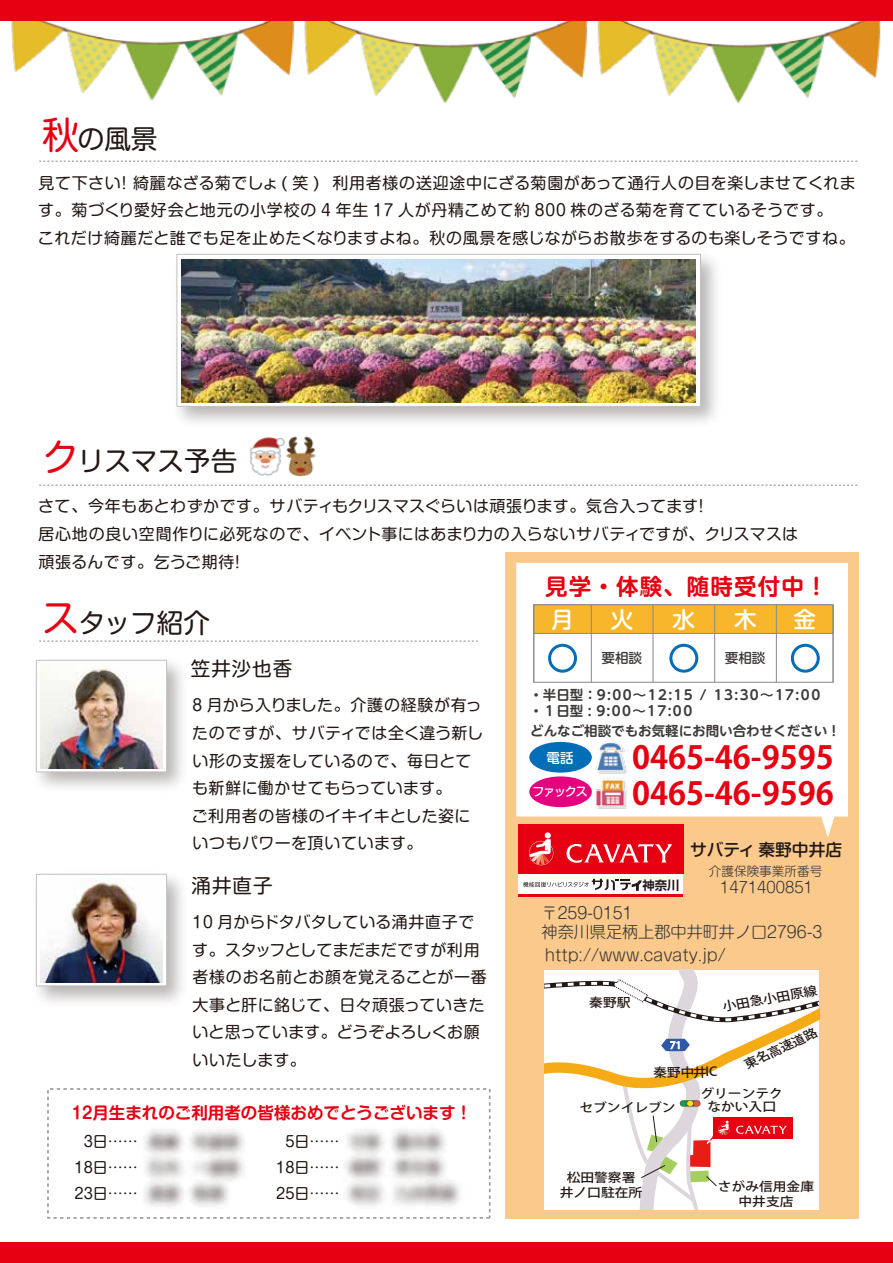
<style>
.page{position:relative;width:893px;height:1263px;background:#fff}
.page>*{position:absolute;margin:0;border:0;box-sizing:border-box;transform-origin:0 0}
.t1{font:700 31.5px "Koz Go Pro";color:#e60012}
.t2{font:26.55px "Shin M Go Pr 6";color:#221815}
.t3{font:700 22.5px "UD Shin M Go Pr 6 De";letter-spacing:.05em;color:#e60012}
.t4{font:500 22.5px "Shin M Go Pr 6";color:#fff}
.t5{font:19.5px "Shin M Go Pr 6";letter-spacing:.05em;color:#221815}
.t6{font:500 16.8px "Shin M Go Pro";color:#221815}
.t7{font:700 16.5px "Shin M Go Pr 6 De";color:#e60012}
.t8{font:300 16.05px/19.4px "Shin M Go Pro";color:#323333}
.t9{font:15.9px/27.6px "Shin M Go Pr 6";letter-spacing:.03em;color:#221815}
.t10{font:300 15.15px "Shin M Go Pro";color:#323333}
.t11{font:15px "Shin M Go Pr 6";color:#221815}
.t12{font:700 13.5px/16.2px "UD Shin M Go Pr 6 De";letter-spacing:.1em;color:#3e3a39}
.t13{font:700 13.5px "UD Shin M Go Pr 6 De";color:#3e3a39}
.t14{font:500 13.5px "UD Shin M Go Pr 6";color:#3e3a39}
.t15{font:500 13.5px "Shin M Go Pr 6";color:#fff}
.t16{font:300 12.6px "Shin M Go Pro";color:#323333}
.t17{font:500 12.3px/14.9px "Koz Go Pro";color:#221815;text-align:center;scale:1.11 1}
.t18{font:500 12.3px "Koz Go Pro";color:#221815;scale:1.1 1}
.t19{font:500 12.3px "Koz Go Pro";color:#221815;scale:1.07 1}
.t20{font:700 12.3px "UD Shin Go Pro De";color:#221815}
.t21{font:500 12px "Shin M Go Pr 6";letter-spacing:-.1em;color:#fff}
.s1{font-size:37.2px;color:#e60012}
</style>
<div class="page">
<img style="left:0;top:20px;width:271px;height:141px">
<img style="left:626px;top:20px;width:267px;height:141px">
<img style="left:271px;top:20px;width:355px;height:141px">
<div style="left:0;top:1242px;width:893px;height:21px;background:#e60012"></div>
<div style="left:0;top:0;width:893px;height:20px;background:#e60012"></div>
<img style="left:94px;top:1206px;width:183px;height:13px">
<img style="left:296px;top:1131px;width:213px;height:88px">
<img style="left:96px;top:1088px;width:196px;height:118px">
<img style="left:296px;top:1088px;width:198px;height:118px">
<svg style="left:39px;top:161px;width:819px;height:1px"></svg>
<svg style="left:39px;top:485px;width:819px;height:1px"></svg>
<svg style="left:39px;top:641px;width:439px;height:1px"></svg>
<div style="left:506px;top:552px;width:353px;height:666px;background:#fac98b;border-radius:18px"></div>
<svg style="left:545px;top:970px;width:275px;height:239px;background:#f6ece5"></svg>
<svg style="left:516px;top:563px;width:332px;height:275px;background:#fcf9f6"></svg>
<img style="left:587px;top:734px;width:46px;height:45px">
<div style="left:529px;top:742px;width:63px;height:31px;background:#036eb8;border-radius:50%"></div>
<img style="left:589px;top:772px;width:44px;height:44px">
<div style="left:529px;top:776px;width:63px;height:31px;background:#e4007f;border-radius:50%"></div>
<div style="left:534px;top:605px;width:299px;height:28px;background:#f8b62d"></div>
<hr style="left:776px;top:605px;width:1px;height:77px;background:#898989">
<hr style="left:833px;top:605px;width:1px;height:77px;background:#898989">
<div style="left:534px;top:605px;width:299px;height:29px;border:1px solid #898989"></div>
<hr style="left:591px;top:605px;width:1px;height:77px;background:#898989">
<hr style="left:533px;top:605px;width:1px;height:77px;background:#898989">
<hr style="left:653px;top:605px;width:1px;height:77px;background:#898989">
<hr style="left:714px;top:605px;width:1px;height:77px;background:#898989">
<div style="left:791px;top:644px;width:29px;height:29px;border:3px solid #036eb8;border-radius:50%"></div>
<div style="left:669px;top:644px;width:29px;height:29px;border:3px solid #036eb8;border-radius:50%"></div>
<div style="left:548px;top:644px;width:29px;height:29px;border:3px solid #036eb8;border-radius:50%"></div>
<div style="left:518px;top:874px;width:165px;height:22px;background:#fff"></div>
<div style="left:518px;top:824px;width:165px;height:50px;background:#e60012"></div>
<hr style="left:518px;top:894px;width:165px;height:2px;background:#e60012">
<svg style="left:523px;top:879px;width:118px;height:11px"></svg>
<svg style="left:566px;top:844px;width:106px;height:19px"></svg>
<svg style="left:529px;top:832px;width:24px;height:33px"></svg>
<svg style="left:177px;top:254px;width:524px;height:152px"></svg>
<img style="left:181px;top:259px;width:515px;height:143px">
<div style="left:36px;top:660px;width:131px;height:112px;background:#fff;border:1px solid #c2c1c1"></div>
<img style="left:40px;top:664px;width:123px;height:104px">
<div style="left:36px;top:874px;width:131px;height:112px;background:#fff;border:1px solid #c2c1c1"></div>
<img style="left:40px;top:878px;width:123px;height:104px">
<img style="left:249px;top:437px;width:31px;height:39px">
<img style="left:280px;top:436px;width:36px;height:40px">
<h2 class="t2" style="left:42px;top:118px;width:117px"><span class="s1">秋</span>の風景</h2>
<p class="t9" style="left:38px;top:168px;width:819px">見て下さい！ 綺麗なざる菊でしょ ( 笑 ) 利用者様の送迎途中にざる菊園があって通行人の目を楽しませてくれます。菊づくり愛好会と地元の小学校の 4 年生 17 人が丹精こめて約 800 株のざる菊を育てているそうです。<br>これだけ綺麗だと誰でも足を止めたくなりますよね。秋の風景を感じながらお散歩をするのも楽しそうですね。</p>
<h2 class="t2" style="left:42px;top:440px;width:197px"><span class="s1">ク</span>リスマス予告</h2>
<p class="t9" style="left:38px;top:492px;width:762px">さて、今年もあとわずかです。サバティもクリスマスぐらいは頑張ります。気合入ってます！<br>居心地の良い空間作りに必死なので、イベント事にはあまり力の入らないサバティですが、クリスマスは頑張るんです。乞うご期待！</p>
<h2 class="t2" style="left:42px;top:601px;width:169px"><span class="s1">ス</span>タッフ紹介</h2>
<p class="t5" style="left:191px;top:653px;width:103px">笠井沙也香</p>
<p class="t9" style="left:192px;top:691px;width:293px">8 月から入りました。介護の経験が有ったのですが、サバティでは全く違う新しい形の支援をしているので、毎日とても新鮮に働かせてもらっています。<br>ご利用者の皆様のイキイキとした姿にいつもパワーを頂いています。</p>
<p class="t5" style="left:192px;top:870px;width:82px">涌井直子</p>
<p class="t9" style="left:189px;top:907px;width:299px">１0 月からドタバタしている涌井直子です。スタッフとしてまだまだですが利用者様のお名前とお顔を覚えることが一番大事と肝に銘じて、日々頑張っていきたいと思っています。どうぞよろしくお願いいたします。</p>
<p class="t7" style="left:72px;top:1099px;width:402px">12月生まれのご利用者の皆様おめでとうございます！</p>
<p class="t11" style="left:75px;top:1155px;width:65px">18日……</p>
<p class="t11" style="left:276px;top:1155px;width:65px">18日……</p>
<p class="t11" style="left:75px;top:1181px;width:65px">23日……</p>
<p class="t11" style="left:276px;top:1181px;width:65px">25日……</p>
<p class="t11" style="left:84px;top:1129px;width:56px">3日……</p>
<p class="t11" style="left:285px;top:1129px;width:56px">5日……</p>
<h3 class="t3" style="left:545px;top:567px;width:284px">見学・体験、随時受付中！</h3>
<h3 class="t4" style="left:551px;top:601px;width:24px">月</h3>
<h3 class="t4" style="left:611px;top:601px;width:24px">火</h3>
<h3 class="t4" style="left:673px;top:601px;width:24px">水</h3>
<h3 class="t4" style="left:734px;top:601px;width:24px">木</h3>
<h3 class="t4" style="left:793px;top:601px;width:24px">金</h3>
<p class="t14" style="left:601px;top:647px;width:42px">要相談</p>
<p class="t14" style="left:725px;top:647px;width:42px">要相談</p>
<p class="t12" style="left:529px;top:686px;width:292px">・半日型：9:00～12:15 / 13:30～17:00・１日型 : 9:00～17:00</p>
<p class="t13" style="left:530px;top:719px;width:312px">どんなご相談でもお気軽にお問い合わせください！</p>
<p class="t15" style="left:547px;top:747px;width:28px">電話</p>
<h1 class="t1" style="left:632px;top:738px;width:203px">0465-46-9595</h1>
<p class="t21" style="left:532px;top:782px;width:57px">ファックス</p>
<h1 class="t1" style="left:632px;top:773px;width:203px">0465-46-9596</h1>
<p class="t20" style="left:643px;top:875px;width:39px">神奈川</p>
<p class="t6" style="left:690px;top:836px;width:153px">サバティ 秦野中井店</p>
<p class="t10" style="left:720px;top:875px;width:94px">1471400851</p>
<p class="t16" style="left:709px;top:861px;width:115px">介護保険事業所番号</p>
<p class="t8" style="left:542px;top:901px;width:282px">〒259-0151<br>神奈川県足柄上郡中井町井ノ口2796-3</p>
<p class="t8" style="left:545px;top:943px;width:182px">http://www.cavaty.jp/</p>
<p class="t18" style="left:722px;top:999px;width:88px;rotate:-10deg">小田急小田原線</p>
<p class="t19" style="left:742px;top:1057px;width:75px;rotate:-25deg">東名高速道路</p>
<p class="t17" style="left:589px;top:995px;width:39px">秦野駅</p>
<p class="t17" style="left:653px;top:1066px;width:59px;rotate:-1deg">秦野中井IC</p>
<p class="t17" style="left:700px;top:1088px;width:76px;line-height:12.3px">グリーンテクなかい入口</p>
<p class="t17" style="left:579px;top:1101px;width:88px">セブンイレブン</p>
<p class="t17" style="left:560px;top:1171px;width:76px">松田警察署井ノ口駐在所</p>
<p class="t17" style="left:718px;top:1179px;width:88px">さがみ信用金庫中井支店</p>
</div>
